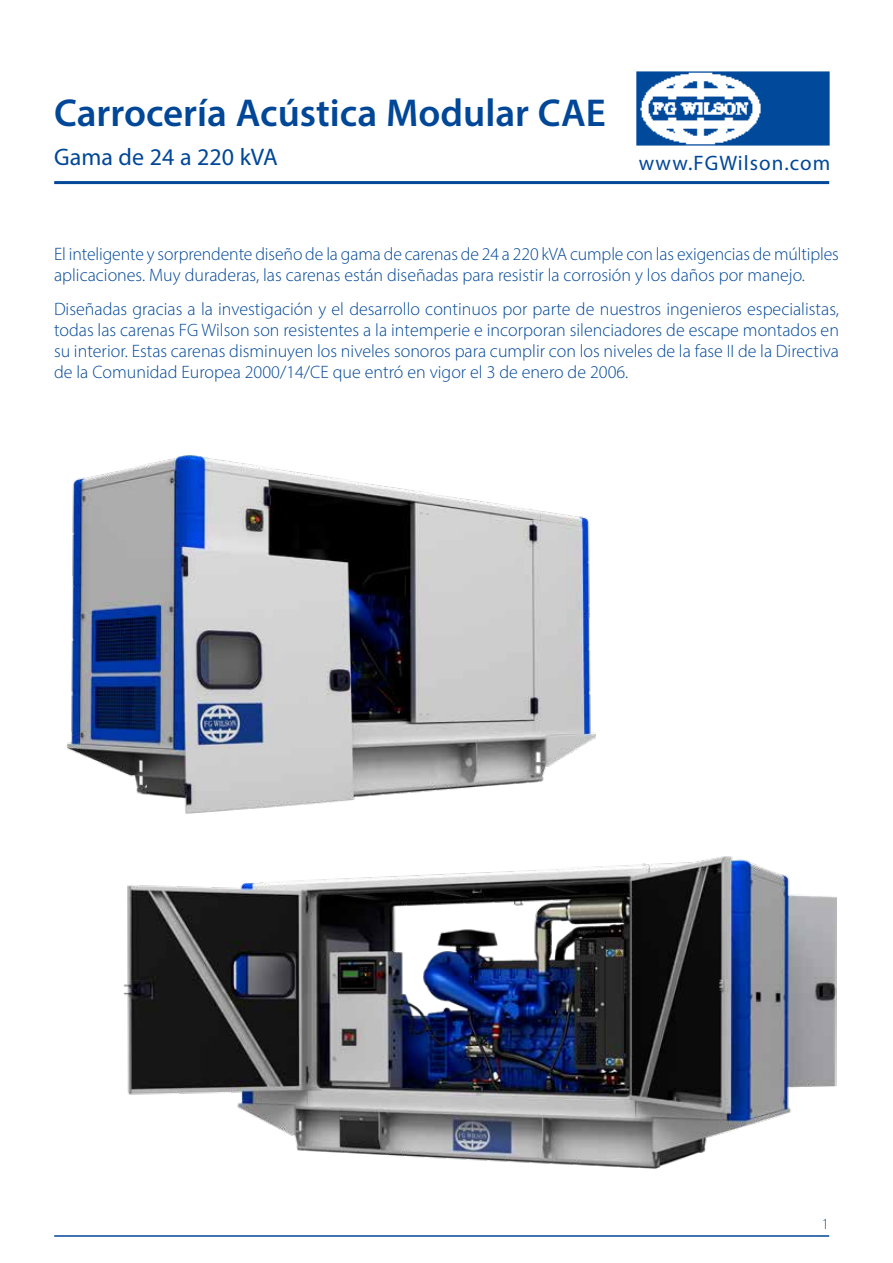
<style>
.page{position:relative;width:893px;height:1263px;background:#fff}
.page>*{position:absolute;margin:0;border:0;box-sizing:border-box;transform-origin:0 0}
.t1{font:600 39px "Myriad Pro";color:#004798}
.t2{font:24px "Myriad Pro";color:#004798}
.t3{font:21px "Myriad Pro";letter-spacing:.05em;color:#004798}
.t4{font:300 18px/21px "Myriad Pro";color:#004798}
.t5{font:300 15px "Myriad Pro";color:#004798}
</style>
<div class="page">
<img style="left:636px;top:71px;width:194px;height:75px">
<hr style="left:54px;top:181px;width:775px;height:3px;background:#004798">
<hr style="left:54px;top:1235px;width:775px;height:2px;background:#004798">
<img style="left:67px;top:455px;width:529px;height:359px">
<img style="left:123px;top:856px;width:714px;height:313px">
<h1 class="t1" style="left:54px;top:88px;width:553px">Carrocería Acústica Modular CAE</h1>
<h2 class="t2" style="left:54px;top:142px;width:225px">Gama de 24 a 220 kVA</h2>
<p class="t3" style="left:639px;top:149px;width:193px">www.FGWilson.com</p>
<p class="t4" style="left:54px;top:243px;width:786px">El inteligente y sorprendente diseño de la gama de carenas de 24 a 220 kVA cumple con las exigencias de múltiples aplicaciones. Muy duraderas, las carenas están diseñadas para resistir la corrosión y los daños por manejo.</p>
<p class="t4" style="left:54px;top:298px;width:786px;text-align:justify">Diseñadas gracias a la investigación y el desarrollo continuos por parte de nuestros ingenieros especialistas, todas las carenas FG Wilson son resistentes a la intemperie e incorporan silenciadores de escape montados en su interior. Estas carenas disminuyen los niveles sonoros para cumplir con los niveles de la fase II de la Directiva de la Comunidad Europea 2000/14/CE que entró en vigor el 3 de enero de 2006.</p>
<p class="t5" style="left:822px;top:1214px;width:9px">1</p>
</div>
